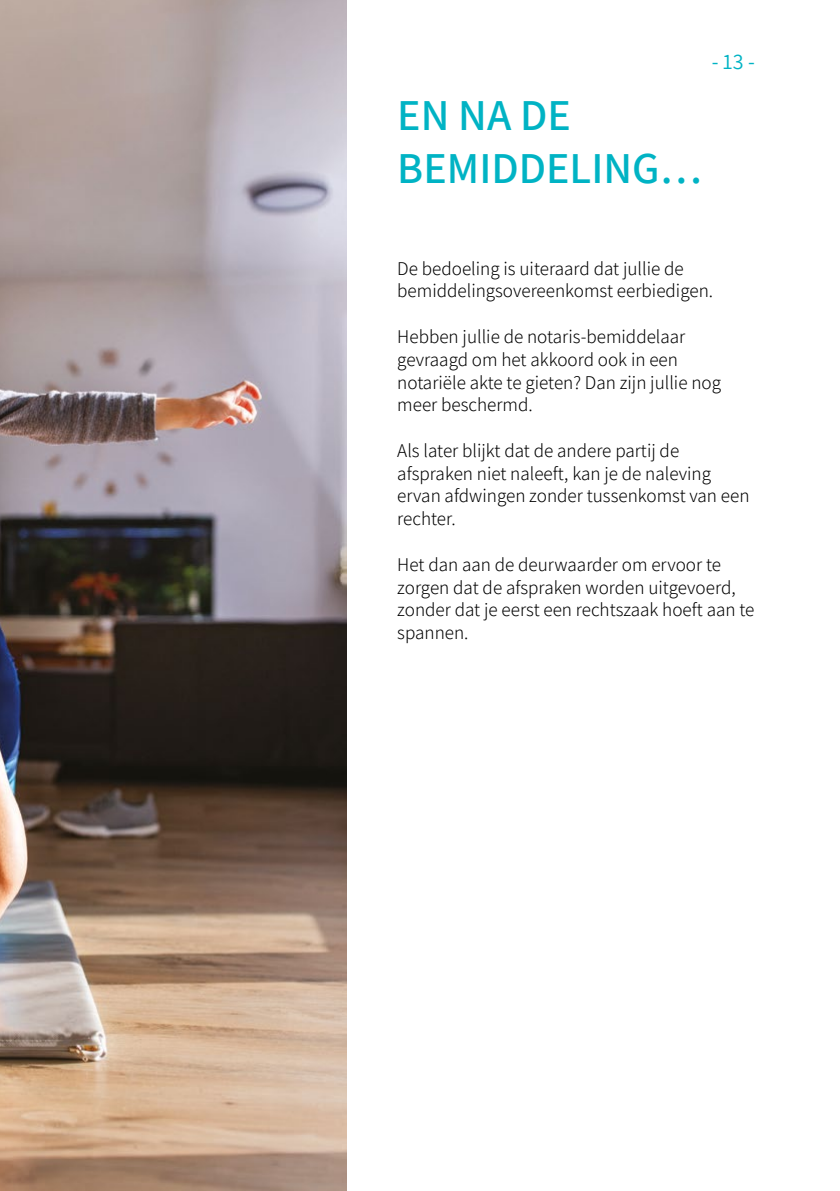
<style>
.page{position:relative;width:840px;height:1191px;background:#fff}
.page>*{position:absolute;margin:0;border:0;box-sizing:border-box;transform-origin:0 0}
.Titre_chapitre{font:600 44px/52.8px "Assistant";color:#00b3c4}
.t1{font:22px "Assistant";color:#00b3c4}
.Body{font:300 19px/22.8px "Assistant";color:#000}
</style>
<div class="page">
<img style="left:0;top:0;width:346px;height:1191px">
<p class="Titre_chapitre" style="left:397px;top:87px;width:307px">EN NA DE<br>BEMIDDELING…</p>
<p class="t1" style="left:711px;top:47px;width:45px">- 13 -</p>
<p class="Body" style="left:397px;top:256px;width:317px">De bedoeling is uiteraard dat jullie de bemiddelingsovereenkomst eerbiedigen.</p>
<p class="Body" style="left:397px;top:324px;width:325px">Hebben jullie de notaris-bemiddelaar gevraagd om het akkoord ook in een notariële akte te gieten? Dan zijn jullie nog meer beschermd.</p>
<p class="Body" style="left:397px;top:438px;width:353px">Als later blijkt dat de andere partij de afspraken niet naleeft, kan je de naleving ervan afdwingen zonder tussenkomst van een rechter.</p>
<p class="Body" style="left:397px;top:552px;width:358px">Het dan aan de deurwaarder om ervoor te zorgen dat de afspraken worden uitgevoerd, zonder dat je eerst een rechtszaak hoeft aan te spannen.</p>
</div>
